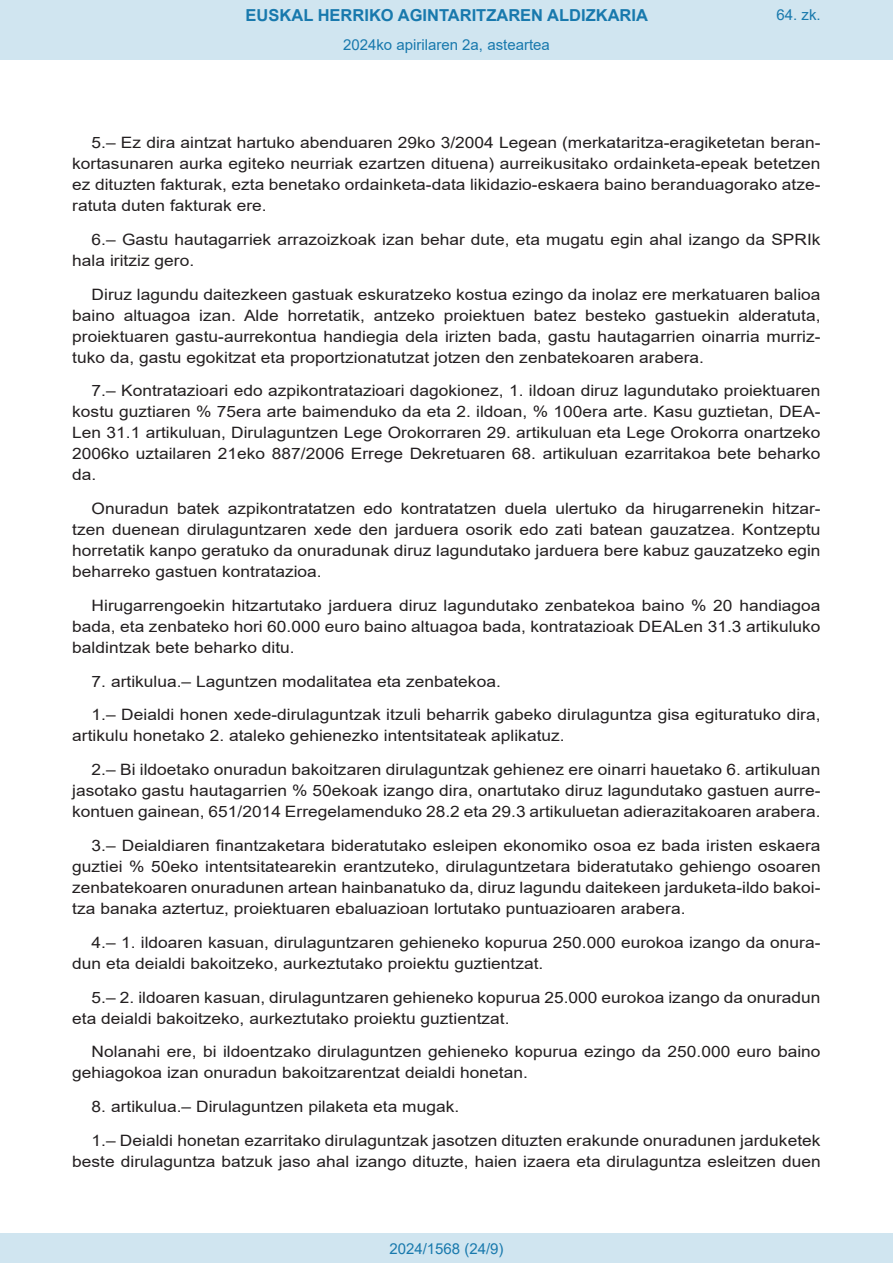
<style>
.page{position:relative;width:893px;height:1263px;background:#fff}
.page>*{position:absolute;margin:0;border:0;box-sizing:border-box;transform-origin:0 0}
.t1{font:700 16.5px "Arial";color:#1879ad}
.BOPVDetalle{font:15.6px/21px "Arial";color:#231f20;text-align:justify;scale:1.11 1}
.Paginacion_Centro{font:15px "Arial";color:#1879ad}
</style>
<div class="page">
<div style="left:0;top:0;width:893px;height:60px;background:#d0e5f0"></div>
<div style="left:0;top:1233px;width:893px;height:30px;background:#d0e5f0"></div>
<p class="t1" style="left:246px;top:3px;width:404px">EUSKAL HERRIKO AGINTARITZAREN ALDIZKARIA</p>
<p class="Paginacion_Centro" style="left:343px;top:35px;width:208px">2024ko apirilaren 2a, asteartea</p>
<p class="Paginacion_Centro" style="left:776px;top:5px;width:46px">64. zk.</p>
<p class="BOPVDetalle" style="left:72px;top:132px;width:676px;text-indent:19px">5.– Ez dira aintzat hartuko abenduaren 29ko 3/2004 Legean (merkataritza-eragiketetan beran&shy;kortasunaren aurka egiteko neurriak ezartzen dituena) aurreikusitako ordainketa-epeak betetzen ez dituzten fakturak, ezta benetako ordainketa-data likidazio-eskaera baino beranduagorako atze&shy;ratuta duten fakturak ere.</p>
<p class="BOPVDetalle" style="left:72px;top:229px;width:676px;text-indent:19px">6.– Gastu hautagarriek arrazoizkoak izan behar dute, eta mugatu egin ahal izango da SPRIk hala iritziz gero.</p>
<p class="BOPVDetalle" style="left:72px;top:284px;width:676px;text-indent:19px">Diruz lagundu daitezkeen gastuak eskuratzeko kostua ezingo da inolaz ere merkatuaren balioa baino altuagoa izan. Alde horretatik, antzeko proiektuen batez besteko gastuekin alderatuta, proiektuaren gastu-aurrekontua handiegia dela irizten bada, gastu hautagarrien oinarria murriz&shy;tuko da, gastu egokitzat eta proportzionatutzat jotzen den zenbatekoaren arabera.</p>
<p class="BOPVDetalle" style="left:72px;top:380px;width:676px;text-indent:19px">7.– Kontratazioari edo azpikontratazioari dagokionez, 1. ildoan diruz lagundutako proiektuaren kostu guztiaren % 75era arte baimenduko da eta 2. ildoan, % 100era arte. Kasu guztietan, DEA-Len 31.1 artikuluan, Dirulaguntzen Lege Orokorraren 29. artikuluan eta Lege Orokorra onartzeko 2006ko uztailaren 21eko 887/2006 Errege Dekretuaren 68. artikuluan ezarritakoa bete beharko da.</p>
<p class="BOPVDetalle" style="left:72px;top:498px;width:676px;text-indent:19px">Onuradun batek azpikontratatzen edo kontratatzen duela ulertuko da hirugarrenekin hitzar&shy;tzen duenean dirulaguntzaren xede den jarduera osorik edo zati batean gauzatzea. Kontzeptu horretatik kanpo geratuko da onuradunak diruz lagundutako jarduera bere kabuz gauzatzeko egin beharreko gastuen kontratazioa.</p>
<p class="BOPVDetalle" style="left:72px;top:595px;width:676px;text-indent:19px">Hirugarrengoekin hitzartutako jarduera diruz lagundutako zenbatekoa baino % 20 handiagoa bada, eta zenbateko hori 60.000 euro baino altuagoa bada, kontratazioak DEALen 31.3 artikuluko baldintzak bete beharko ditu.</p>
<p class="BOPVDetalle" style="left:92px;top:671px;width:370px">7. artikulua.– Laguntzen modalitatea eta zenbatekoa.</p>
<p class="BOPVDetalle" style="left:72px;top:704px;width:676px;text-indent:19px">1.– Deialdi honen xede-dirulaguntzak itzuli beharrik gabeko dirulaguntza gisa egituratuko dira, artikulu honetako 2. ataleko gehienezko intentsitateak aplikatuz.</p>
<p class="BOPVDetalle" style="left:72px;top:759px;width:676px;text-indent:19px">2.– Bi ildoetako onuradun bakoitzaren dirulaguntzak gehienez ere oinarri hauetako 6. artikuluan jasotako gastu hautagarrien % 50ekoak izango dira, onartutako diruz lagundutako gastuen aurre&shy;kontuen gainean, 651/2014 Erregelamenduko 28.2 eta 29.3 artikuluetan adierazitakoaren arabera.</p>
<p class="BOPVDetalle" style="left:72px;top:835px;width:676px;text-indent:19px">3.– Deialdiaren finantzaketara bideratutako esleipen ekonomiko osoa ez bada iristen eskaera guztiei % 50eko intentsitatearekin erantzuteko, dirulaguntzetara bideratutako gehiengo osoaren zenbatekoaren onuradunen artean hainbanatuko da, diruz lagundu daitekeen jarduketa-ildo bakoi&shy;tza banaka aztertuz, proiektuaren ebaluazioan lortutako puntuazioaren arabera.</p>
<p class="BOPVDetalle" style="left:72px;top:932px;width:676px;text-indent:19px">4.– 1. ildoaren kasuan, dirulaguntzaren gehieneko kopurua 250.000 eurokoa izango da onura&shy;dun eta deialdi bakoitzeko, aurkeztutako proiektu guztientzat.</p>
<p class="BOPVDetalle" style="left:72px;top:986px;width:676px;text-indent:19px">5.– 2. ildoaren kasuan, dirulaguntzaren gehieneko kopurua 25.000 eurokoa izango da onuradun eta deialdi bakoitzeko, aurkeztutako proiektu guztientzat.</p>
<p class="BOPVDetalle" style="left:72px;top:1041px;width:676px;text-indent:19px">Nolanahi ere, bi ildoentzako dirulaguntzen gehieneko kopurua ezingo da 250.000 euro baino gehiagokoa izan onuradun bakoitzarentzat deialdi honetan.</p>
<p class="BOPVDetalle" style="left:92px;top:1096px;width:333px">8. artikulua.– Dirulaguntzen pilaketa eta mugak.</p>
<p class="BOPVDetalle" style="left:72px;top:1130px;width:676px;text-align:right">1.– Deialdi honetan ezarritako dirulaguntzak jasotzen dituzten erakunde onuradunen jarduketek beste dirulaguntza batzuk jaso ahal izango dituzte, haien izaera eta dirulaguntza esleitzen duen</p>
<p class="Paginacion_Centro" style="left:389px;top:1238px;width:116px">2024/1568 (24/9)</p>
</div>
